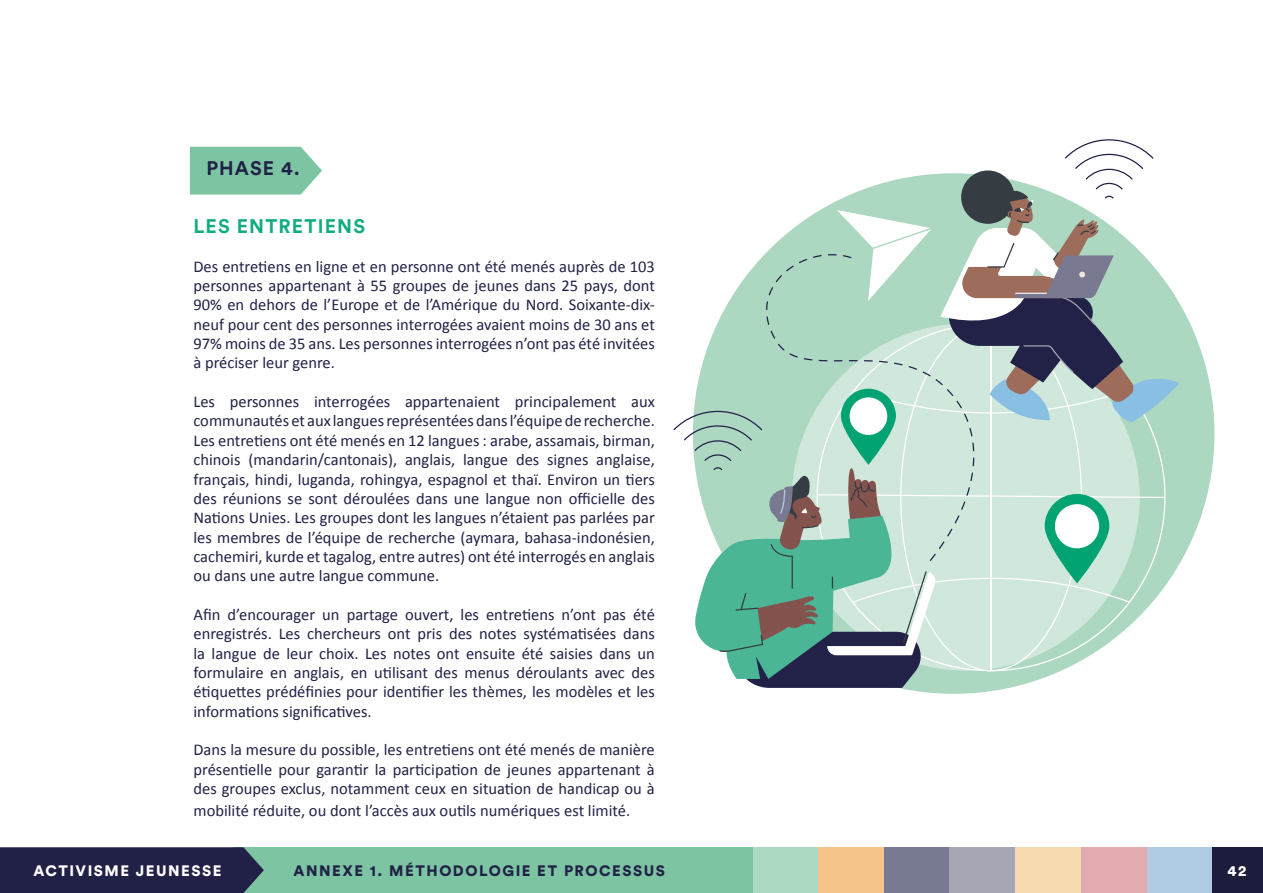
<style>
.page{position:relative;width:1263px;height:893px;background:#fff}
.page>*{position:absolute;margin:0;border:0;box-sizing:border-box;transform-origin:0 0}
.t1{font:700 19.5px "Circular Std";letter-spacing:.06em;color:#12ab82}
.t2{font:700 19.5px "Circular Std";letter-spacing:.055em;color:#212147}
.t3{font:16.5px/19.4px "Calibri";color:#212147;text-align:justify}
.t4{font:900 15px "Circular Std";letter-spacing:.1em;color:#212147}
.t5{font:900 15px "Circular Std";letter-spacing:.1em;color:#fff}
</style>
<div class="page">
<svg style="left:190px;top:147px;width:132px;height:48px;background:#88c9ab"></svg>
<div style="left:1212px;top:847px;width:51px;height:46px;background:#1c1c3d"></div>
<div style="left:233px;top:847px;width:520px;height:46px;background:#7dc4a3"></div>
<div style="left:1146px;top:847px;width:66px;height:46px;background:#b0cce3"></div>
<div style="left:753px;top:847px;width:65px;height:46px;background:#abd9c2"></div>
<div style="left:818px;top:847px;width:66px;height:46px;background:#f5c48a"></div>
<div style="left:884px;top:847px;width:65px;height:46px;background:#787a94"></div>
<div style="left:949px;top:847px;width:66px;height:46px;background:#a6a6b5"></div>
<div style="left:1015px;top:847px;width:66px;height:46px;background:#f7d9b0"></div>
<div style="left:1080px;top:847px;width:66px;height:46px;background:#e3abb0"></div>
<div style="left:693px;top:173px;width:521px;height:521px;background:#acd7c1;border-radius:50%"></div>
<svg style="left:1082px;top:422px;width:84px;height:164px;fill:#cfe8db"></svg>
<div style="left:974px;top:422px;width:108px;height:45px;background:#cfe8db"></div>
<hr style="left:990px;top:324px;width:2px;height:346px;background:#fff">
<svg style="left:695px;top:467px;width:470px;height:221px"></svg>
<svg style="left:673px;top:411px;width:89px;height:50px"></svg>
<svg style="left:1045px;top:494px;width:64px;height:89px;background:#41b892"></svg>
<div style="left:1055px;top:504px;width:44px;height:44px;background:#fff;border-radius:50%"></div>
<svg style="left:837px;top:139px;width:342px;height:283px"></svg>
<svg style="left:766px;top:254px;width:208px;height:307px"></svg>
<div style="left:0;top:847px;width:264px;height:46px;background:#212147"></div>
<p class="t2" style="left:206px;top:155px;width:95px">PHASE 4.</p>
<p class="t1" style="left:194px;top:213px;width:173px">LES ENTRETIENS</p>
<p class="t3" style="left:193px;top:256px;width:463px">Des entretiens en ligne et en personne ont été menés auprès de 103 personnes appartenant à 55 groupes de jeunes dans 25 pays, dont 90% en dehors de l’Europe et de l’Amérique du Nord. Soixante-dix&shy;neuf pour cent des personnes interrogées avaient moins de 30 ans et 97% moins de 35 ans. Les personnes interrogées n’ont pas été invitées à préciser leur genre.</p>
<p class="t3" style="left:193px;top:392px;width:463px">Les personnes interrogées appartenaient principalement aux communautés et aux langues représentées dans l’équipe de recherche.<br>Les entretiens ont été menés en 12 langues : arabe, assamais, birman, chinois (mandarin/cantonais), anglais, langue des signes anglaise, français, hindi, luganda, rohingya, espagnol et thaï. Environ un tiers des réunions se sont déroulées dans une langue non officielle des Nations Unies. Les groupes dont les langues n’étaient pas parlées par les membres de l’équipe de recherche (aymara, bahasa-indonésien, cachemiri, kurde et tagalog, entre autres) ont été interrogés en anglais ou dans une autre langue commune.</p>
<p class="t3" style="left:193px;top:605px;width:463px">Afin d’encourager un partage ouvert, les entretiens n’ont pas été enregistrés. Les chercheurs ont pris des notes systématisées dans la langue de leur choix. Les notes ont ensuite été saisies dans un formulaire en anglais, en utilisant des menus déroulants avec des étiquettes prédéfinies pour identifier les thèmes, les modèles et les informations significatives.</p>
<p class="t3" style="left:193px;top:740px;width:463px">Dans la mesure du possible, les entretiens ont été menés de manière présentielle pour garantir la participation de jeunes appartenant à des groupes exclus, notamment ceux en situation de handicap ou à</p>
<p class="t3" style="left:193px;top:801px;width:438px">mobilité réduite, ou dont l’accès aux outils numériques est limité.</p>
<p class="t5" style="left:34px;top:861px;width:189px">ACTIVISME JEUNESSE</p>
<p class="t4" style="left:294px;top:861px;width:373px">ANNEXE 1. MÉTHODOLOGIE ET PROCESSUS</p>
<p class="t5" style="left:1227px;top:861px;width:20px">42</p>
</div>
